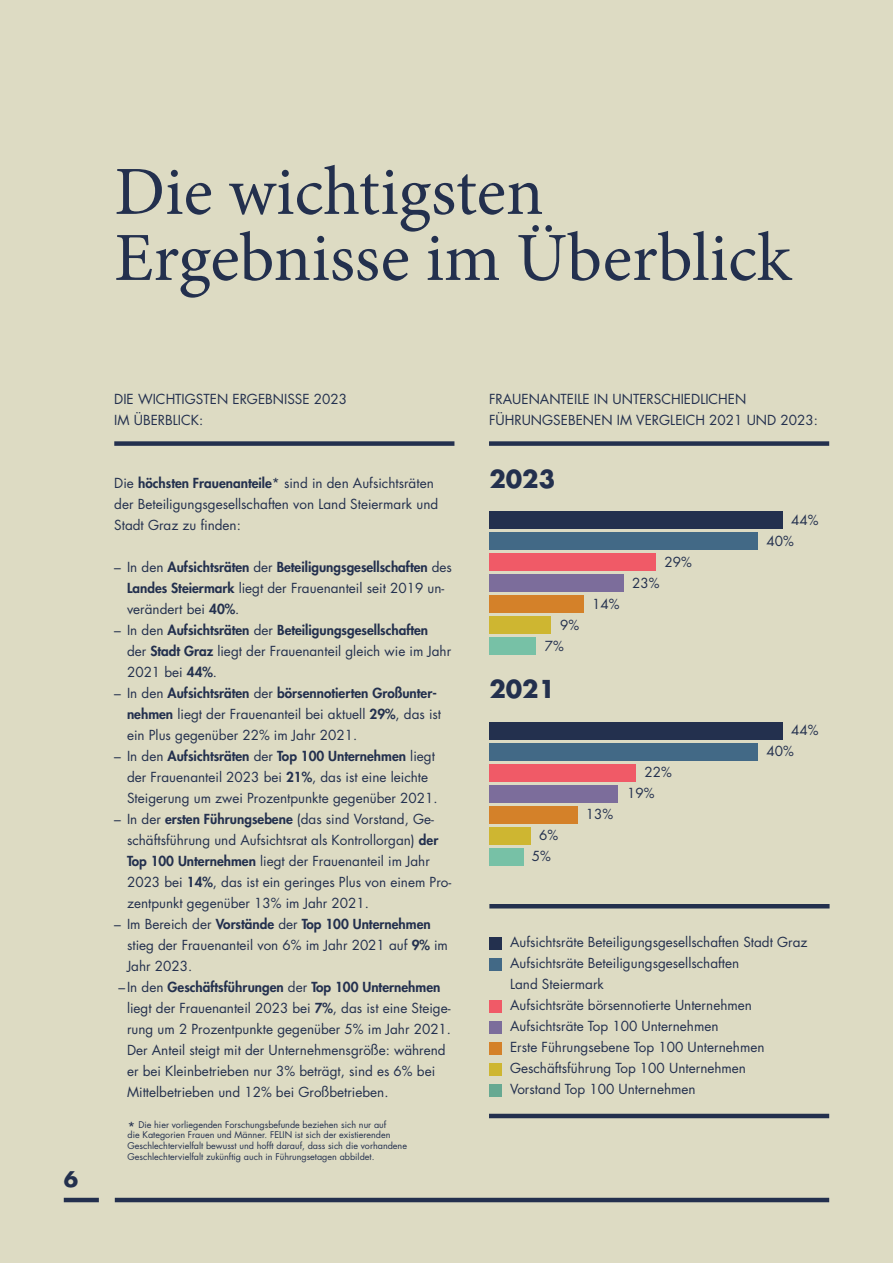
<style>
.page{position:relative;width:893px;height:1263px;background:#dddbc3}
.page>*{position:absolute;margin:0;border:0;box-sizing:border-box;transform-origin:0 0}
.t1{font:69px/66px "Minion Pro";color:#23304e}
.t2{font:700 24px "Futura Std";color:#23304e}
.t3{font:700 21px "Futura Std";color:#23304e}
.t4{font:13.5px/21px "Futura Std";color:#23304e}
.t5{font:800 13.5px/21px "Futura Std";color:#23304e}
.t6{font:9px/10.8px "Futura Std";color:#23304e}
.s1{font-weight:800}
.s2{font-weight:400}
.s3{font-size:13.5px}
</style>
<div class="page">
<div style="left:114px;top:441px;width:340px;height:5px;background:#23304e"></div>
<div style="left:489px;top:441px;width:340px;height:5px;background:#23304e"></div>
<hr style="left:64px;top:1198px;width:35px;height:4px;background:#23304e">
<hr style="left:115px;top:1198px;width:714px;height:4px;background:#23304e">
<div style="left:489px;top:511px;width:294px;height:17px;background:#23304e"></div>
<div style="left:489px;top:532px;width:269px;height:17px;background:#426986"></div>
<div style="left:489px;top:553px;width:167px;height:17px;background:#f05a67"></div>
<div style="left:489px;top:574px;width:135px;height:17px;background:#7c6d9b"></div>
<div style="left:489px;top:616px;width:62px;height:17px;background:#ceb631"></div>
<div style="left:489px;top:595px;width:94px;height:17px;background:#d48129"></div>
<div style="left:489px;top:637px;width:47px;height:17px;background:#77c1a6"></div>
<div style="left:489px;top:722px;width:294px;height:17px;background:#23304e"></div>
<div style="left:489px;top:743px;width:269px;height:17px;background:#426986"></div>
<div style="left:489px;top:764px;width:147px;height:17px;background:#f05a67"></div>
<div style="left:489px;top:785px;width:128px;height:17px;background:#7c6d9b"></div>
<div style="left:489px;top:827px;width:42px;height:17px;background:#ceb631"></div>
<div style="left:489px;top:806px;width:88px;height:17px;background:#d48129"></div>
<div style="left:489px;top:848px;width:34px;height:17px;background:#77c1a6"></div>
<hr style="left:489px;top:904px;width:341px;height:4px;background:#23304e">
<div style="left:489px;top:937px;width:13px;height:13px;background:#23304e"></div>
<div style="left:489px;top:958px;width:13px;height:13px;background:#426986"></div>
<div style="left:489px;top:1000px;width:13px;height:13px;background:#f05a67"></div>
<div style="left:489px;top:1021px;width:13px;height:13px;background:#7c6d9b"></div>
<div style="left:489px;top:1042px;width:13px;height:13px;background:#d48129"></div>
<div style="left:489px;top:1063px;width:13px;height:13px;background:#ceb631"></div>
<div style="left:489px;top:1084px;width:13px;height:13px;background:#67a992"></div>
<hr style="left:489px;top:1114px;width:340px;height:4px;background:#23304e">
<h1 class="t1" style="left:114px;top:159px;width:678px">Die wichtigsten<br>Ergebnisse im Überblick</h1>
<h3 class="t3" style="left:64px;top:1165px;width:16px">6</h3>
<p class="t4" style="left:114px;top:388px;width:234px">DIE WICHTIGSTEN ERGEBNISSE 2023<br>IM ÜBERBLICK:</p>
<p class="t4" style="left:114px;top:472px;width:325px">Die <span class="s1">höchsten Frauenanteile</span>* sind in den Aufsichtsräten der Beteiligungsgesellschaften von Land Steiermark und<br>Stadt Graz zu finden:</p>
<p class="t5" style="left:127px;top:556px;width:326px;text-indent:-13px"><span class="s2">– In den</span> Aufsichtsräten <span class="s2">der</span> Beteiligungsgesellschaften <span class="s2">des<br></span>Landes Steiermark <span class="s2">liegt der Frauenanteil seit 2019 un&shy;verändert bei</span> 40%<span class="s2">.</span></p>
<p class="t4" style="left:127px;top:619px;width:326px;text-indent:-13px">– In den <span class="s1">Aufsichtsräten</span> der <span class="s1">Beteiligungsgesellschaften<br></span>der <span class="s1">Stadt Graz</span> liegt der Frauenanteil gleich wie im Jahr<br>2021 bei <span class="s1">44%</span>.</p>
<p class="t4" style="left:127px;top:683px;width:316px;text-indent:-13px">– In den <span class="s1">Aufsichtsräten</span> der <span class="s1">börsennotierten Großunter&shy;nehmen</span> liegt der Frauenanteil bei aktuell <span class="s1">29%</span>, das ist ein Plus gegenüber 22% im Jahr 2021.</p>
<p class="t4" style="left:127px;top:746px;width:312px;text-indent:-13px">– In den <span class="s1">Aufsichtsräten</span> der <span class="s1">Top 100 Unternehmen</span> liegt der Frauenanteil 2023 bei <span class="s1">21%</span>, das ist eine leichte<br>Steigerung um zwei Prozentpunkte gegenüber 2021.</p>
<p class="t4" style="left:127px;top:809px;width:326px;text-indent:-13px">– In der <span class="s1">ersten Führungsebene</span> (das sind Vorstand, Ge&shy;schäftsführung und Aufsichtsrat als Kontrollorgan) <span class="s1">der Top 100 Unternehmen</span> liegt der Frauenanteil im Jahr 2023 bei <span class="s1">14%</span>, das ist ein geringes Plus von einem Pro&shy;zentpunkt gegenüber 13% im Jahr 2021.</p>
<p class="t4" style="left:127px;top:914px;width:322px;text-indent:-13px">– Im Bereich der <span class="s1">Vorstände</span> der <span class="s1">Top 100 Unternehmen </span>stieg der Frauenanteil von 6% im Jahr 2021 auf <span class="s1">9%</span> im<br>Jahr 2023.</p>
<p class="t4" style="left:127px;top:977px;width:326px;text-indent:-9px">– In den <span class="s1">Geschäftsführungen</span> der <span class="s1">Top 100 Unternehmen </span>liegt der Frauenanteil 2023 bei <span class="s1">7%</span>, das ist eine Steige&shy;rung um 2 Prozentpunkte gegenüber 5% im Jahr 2021.<br>Der Anteil steigt mit der Unternehmensgröße: während er bei Kleinbetrieben nur 3% beträgt, sind es 6% bei Mittelbetrieben und 12% bei Großbetrieben.</p>
<p class="t6" style="left:128px;top:1119px;width:281px"><span class="s3">*</span> Die hier vorliegenden Forschungsbefunde beziehen sich nur auf<br>die Kategorien Frauen und Männer. FELIN ist sich der existierenden Geschlechtervielfalt bewusst und hofft darauf, dass sich die vorhandene Geschlechtervielfalt zukünftig auch in Führungsetagen abbildet.</p>
<p class="t4" style="left:489px;top:389px;width:330px">FRAUENANTEILE IN UNTERSCHIEDLICHEN<br>FÜHRUNGSEBENEN IM VERGLEICH 2021 UND 2023:</p>
<h2 class="t2" style="left:489px;top:463px;width:67px">2023</h2>
<p class="t4" style="left:560px;top:615px;width:21px">9%</p>
<p class="t4" style="left:545px;top:636px;width:21px">7%</p>
<h2 class="t2" style="left:489px;top:673px;width:67px">2021</h2>
<p class="t4" style="left:592px;top:594px;width:29px">14%</p>
<p class="t4" style="left:664px;top:552px;width:29px">29%</p>
<p class="t4" style="left:632px;top:573px;width:29px">23%</p>
<p class="t4" style="left:539px;top:825px;width:21px">6%</p>
<p class="t4" style="left:532px;top:846px;width:21px">5%</p>
<p class="t4" style="left:586px;top:804px;width:29px">13%</p>
<p class="t4" style="left:627px;top:762px;width:46px;text-indent:17px">22%<br>19%</p>
<p class="t4" style="left:767px;top:510px;width:54px;text-indent:25px">44%<br>40%</p>
<p class="t4" style="left:767px;top:720px;width:54px;text-indent:25px">44%<br>40%</p>
<p class="t4" style="left:510px;top:931px;width:299px">Aufsichtsräte Beteiligungsgesellschaften Stadt Graz Aufsichtsräte Beteiligungsgesellschaften<br>Land Steiermark<br>Aufsichtsräte börsennotierte Unternehmen Aufsichtsräte Top 100 Unternehmen<br>Erste Führungsebene Top 100 Unternehmen Geschäftsführung Top 100 Unternehmen<br>Vorstand Top 100 Unternehmen</p>
</div>
